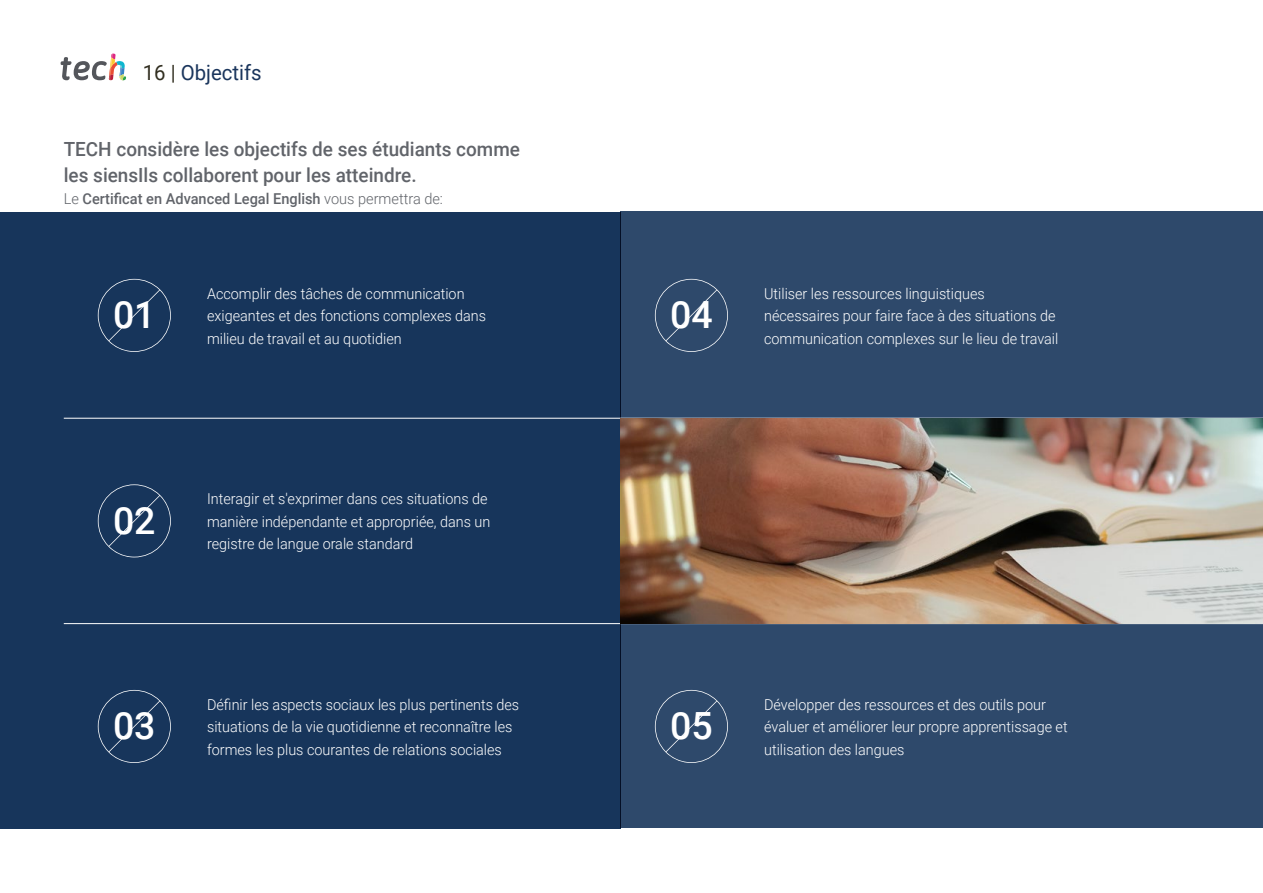
<style>
.page{position:relative;width:1263px;height:893px;background:#fff}
.page>*{position:absolute;margin:0;border:0;box-sizing:border-box;transform-origin:0 0}
.t1{font:500 37.5px "Roboto";color:#fff}
.t2{font:21px "Roboto";color:#1a355c}
.t3{font:500 19.5px/25.5px "Roboto";color:#61646a}
.t4{font:300 15px/22.5px "Roboto";color:#fff;scale:.96 1}
.t5{font:500 15px "Roboto";color:#61646a}
.s1{color:#312e20}
.s2{font-weight:300}
</style>
<div class="page">
<svg style="left:61px;top:54px;width:65px;height:27px"></svg>
<div style="left:0;top:213px;width:621px;height:616px;background:#17355b"></div>
<div style="left:621px;top:212px;width:642px;height:616px;background:#2e496b"></div>
<svg style="left:98px;top:279px;width:73px;height:73px"></svg>
<hr style="left:64px;top:418px;width:1199px;height:1px;background:#fff">
<hr style="left:64px;top:623px;width:1199px;height:1px;background:#fff">
<svg style="left:98px;top:484px;width:73px;height:73px"></svg>
<svg style="left:98px;top:690px;width:73px;height:73px"></svg>
<img style="left:621px;top:418px;width:642px;height:206px">
<svg style="left:655px;top:279px;width:73px;height:73px"></svg>
<svg style="left:655px;top:690px;width:73px;height:73px"></svg>
<h2 class="t2" style="left:143px;top:57px;width:120px"><span class="s1">16 |</span> Objectifs</h2>
<h3 class="t3" style="left:64px;top:136px;width:458px">TECH considère les objectifs de ses étudiants comme les siensIls collaborent pour les atteindre.</h3>
<p class="t5" style="left:64px;top:188px;width:381px"><span class="s2">Le</span> Certificat en Advanced Legal English <span class="s2">vous permettra de:</span></p>
<h1 class="t1" style="left:113px;top:288px;width:44px">01</h1>
<p class="t4" style="left:207px;top:281px;width:292px">Accomplir des tâches de communication exigeantes et des fonctions complexes dans milieu de travail et au quotidien</p>
<h1 class="t1" style="left:113px;top:494px;width:44px">02</h1>
<p class="t4" style="left:207px;top:487px;width:297px">Interagir et s'exprimer dans ces situations de manière indépendante et appropriée, dans un registre de langue orale standard</p>
<h1 class="t1" style="left:113px;top:699px;width:44px">03</h1>
<p class="t4" style="left:207px;top:692px;width:327px">Définir les aspects sociaux les plus pertinents des situations de la vie quotidienne et reconnaître les formes les plus courantes de relations sociales</p>
<h1 class="t1" style="left:670px;top:288px;width:44px">04</h1>
<p class="t4" style="left:764px;top:281px;width:308px">Utiliser les ressources linguistiques nécessaires pour faire face à des situations de communication complexes sur le lieu de travail</p>
<h1 class="t1" style="left:670px;top:699px;width:44px">05</h1>
<p class="t4" style="left:764px;top:692px;width:318px">Développer des ressources et des outils pour évaluer et améliorer leur propre apprentissage et utilisation des langues</p>
</div>
